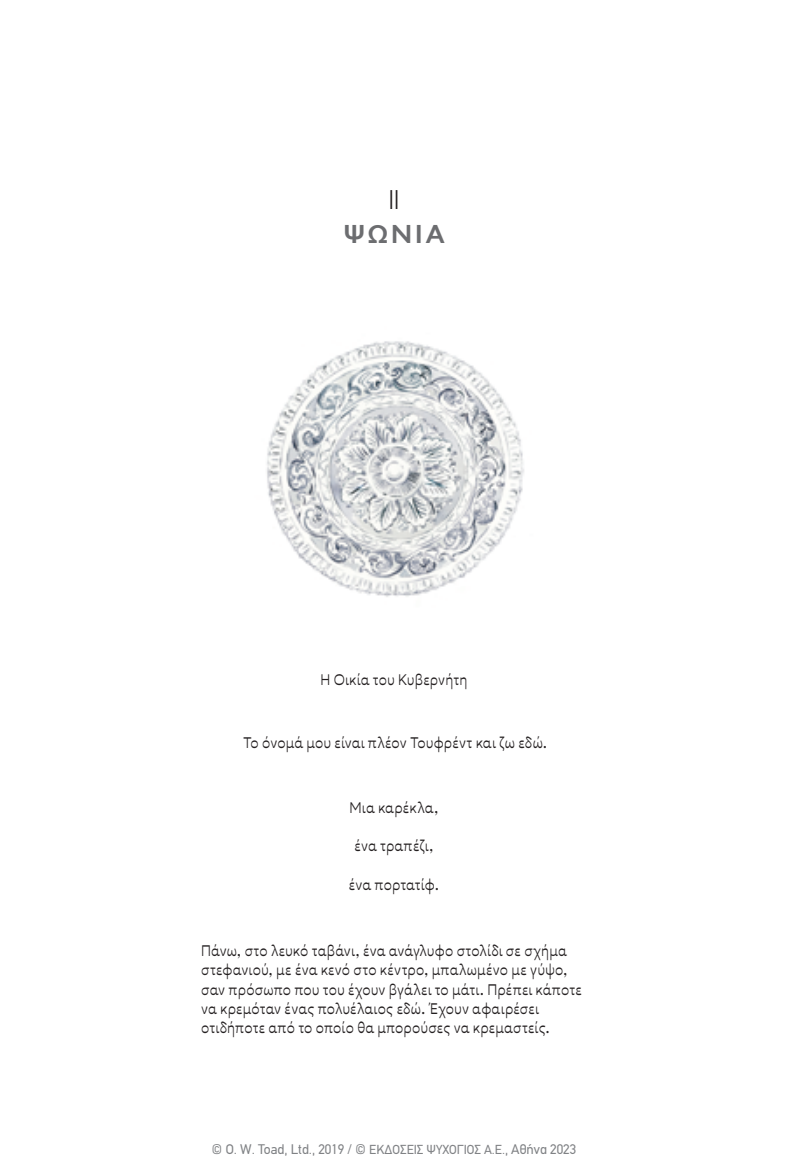
<style>
.page{position:relative;width:788px;height:1166px;background:#fff}
.page>*{position:absolute;margin:0;border:0;box-sizing:border-box;transform-origin:0 0}
.titlos{font:300 26.25px "CF Jeckyl";letter-spacing:.115em;color:#6c6d70}
.arithmos{font:26.25px "B Prever";color:#231f20}
.text_GR{font:14.88px/19.2px "B Prever";letter-spacing:.01em;color:#231f20}
.t1{font:14px "PF Din Text";color:#808285}
.s1{font-size:13.12px}
</style>
<div class="page">
<img style="left:267px;top:341px;width:257px;height:256px">
<p class="arithmos" style="left:388px;top:182px;width:13px">ΙΙ</p>
<p class="titlos" style="left:344px;top:215px;width:102px">ΨΩΝΙΑ</p>
<p class="text_GR" style="left:320px;top:670px;width:148px">Η Οικία του Κυβερνήτη</p>
<p class="text_GR" style="left:243px;top:733px;width:305px">Το όνομά μου είναι πλέον Τουφρέντ και ζω εδώ.</p>
<p class="text_GR" style="left:349px;top:798px;width:90px">Μια καρέκλα,</p>
<p class="text_GR" style="left:354px;top:836px;width:81px">ένα τραπέζι,</p>
<p class="text_GR" style="left:349px;top:875px;width:92px">ένα πορτατίφ.</p>
<p class="text_GR" style="left:201px;top:941px;width:382px">Πάνω, στο λευκό ταβάνι, ένα ανάγλυφο στολίδι σε σχήμα στεφανιού, με ένα κενό στο κέντρο, μπαλωμένο με γύψο, σαν πρόσωπο που του έχουν βγάλει το μάτι. Πρέπει κάποτε να κρεμόταν ένας πολυέλαιος εδώ. Έχουν αφαιρέσει οτιδήποτε από το οποίο θα μπορούσες να κρεμαστείς.</p>
<p class="t1" style="left:212px;top:1141px;width:366px">© O. W. Toad, Ltd., 2019 / © <span class="s1">ΕΚΔΟΣΕΙΣ ΨΥΧΟΓΙΟΣ Α.Ε.</span>, Αθήνα 2023</p>
</div>
